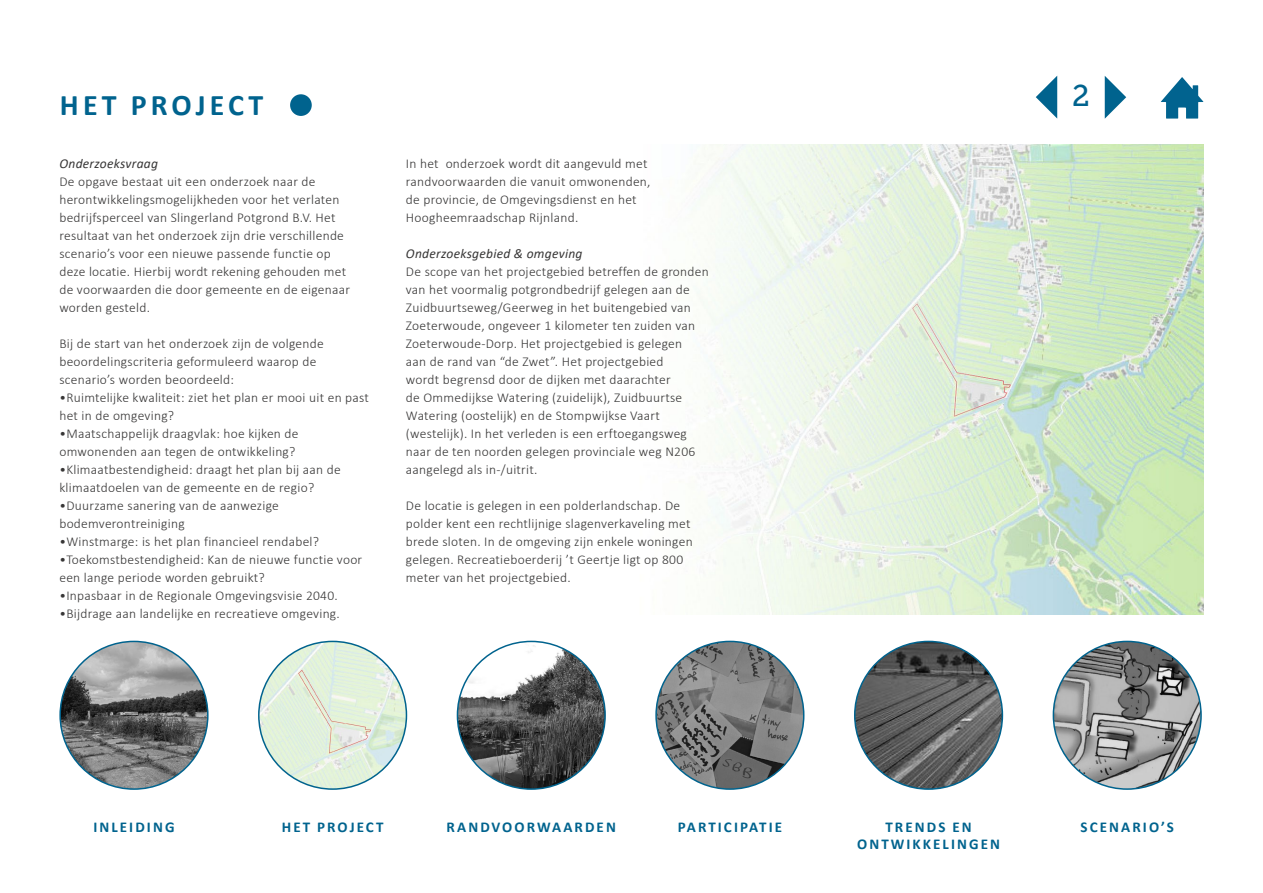
<style>
.page{position:relative;width:1263px;height:893px;background:#fff}
.page>*{position:absolute;margin:0;border:0;box-sizing:border-box;transform-origin:0 0}
.t1{font:700 30px "Calibri";letter-spacing:.14em;color:#00638e}
.t2{font:30px "Museo Slab 500";color:#00638e}
.t3{font:700 15px/16.5px "Calibri";letter-spacing:.14em;color:#00638e;text-align:center}
.t4{font:300 13.5px/18px "Calibri";letter-spacing:.02em;color:#373636}
.t5{font:italic 13.5px "Calibri";letter-spacing:.02em;color:#373636}
</style>
<div class="page">
<img style="left:697px;top:145px;width:506px;height:470px">
<img style="left:60px;top:641px;width:148px;height:148px;border-radius:74px">
<img style="left:259px;top:641px;width:147px;height:148px;border-radius:74px">
<img style="left:457px;top:641px;width:148px;height:148px;border-radius:74px">
<img style="left:656px;top:641px;width:148px;height:148px;border-radius:74px">
<img style="left:855px;top:641px;width:147px;height:148px;border-radius:74px">
<img style="left:1053px;top:641px;width:148px;height:148px;border-radius:74px">
<svg style="left:1161px;top:77px;width:42px;height:42px"></svg>
<svg style="left:1105px;top:76px;width:21px;height:43px"></svg>
<svg style="left:1036px;top:76px;width:21px;height:43px"></svg>
<div style="left:290px;top:94px;width:22px;height:22px;background:#00638e;border-radius:50%"></div>
<h1 class="t1" style="left:60px;top:83px;width:205px">HET PROJECT</h1>
<p class="t5" style="left:59px;top:154px;width:100px">Onderzoeksvraag</p>
<p class="t4" style="left:59px;top:173px;width:292px">De opgave bestaat uit een onderzoek naar de herontwikkelingsmogelijkheden voor het verlaten bedrijfsperceel van Slingerland Potgrond B.V. Het resultaat van het onderzoek zijn drie verschillende scenario’s voor een nieuwe passende functie op deze locatie. Hierbij wordt rekening gehouden met de voorwaarden die door gemeente en de eigenaar worden gesteld.</p>
<p class="t4" style="left:59px;top:335px;width:266px">Bij de start van het onderzoek zijn de volgende beoordelingscriteria geformuleerd waarop de scenario’s worden beoordeeld:</p>
<p class="t4" style="left:59px;top:389px;width:311px">•Ruimtelijke kwaliteit: ziet het plan er mooi uit en past het in de omgeving?</p>
<p class="t4" style="left:59px;top:424px;width:241px">•Maatschappelijk draagvlak: hoe kijken de omwonenden aan tegen de ontwikkeling?</p>
<p class="t4" style="left:59px;top:460px;width:283px">•Klimaatbestendigheid: draagt het plan bij aan de klimaatdoelen van de gemeente en de regio?</p>
<p class="t4" style="left:59px;top:496px;width:221px">•Duurzame sanering van de aanwezige bodemverontreiniging</p>
<p class="t4" style="left:59px;top:532px;width:261px">•Winstmarge: is het plan financieel rendabel?</p>
<p class="t4" style="left:59px;top:550px;width:304px">•Toekomstbestendigheid: Kan de nieuwe functie voor een lange periode worden gebruikt?</p>
<p class="t4" style="left:59px;top:586px;width:280px">•Inpasbaar in de Regionale Omgevingsvisie 2040.</p>
<p class="t4" style="left:59px;top:604px;width:282px">•Bijdrage aan landelijke en recreatieve omgeving.</p>
<p class="t4" style="left:406px;top:154px;width:246px">In het onderzoek wordt dit aangevuld met randvoorwaarden die vanuit omwonenden, de provincie, de Omgevingsdienst en het Hoogheemraadschap Rijnland.</p>
<p class="t5" style="left:406px;top:244px;width:178px">Onderzoeksgebied &amp; omgeving</p>
<p class="t4" style="left:406px;top:262px;width:304px">De scope van het projectgebied betreffen de gronden van het voormalig potgrondbedrijf gelegen aan de Zuidbuurtseweg/Geerweg in het buitengebied van Zoeterwoude, ongeveer 1 kilometer ten zuiden van Zoeterwoude-Dorp. Het projectgebied is gelegen<br>aan de rand van “de Zwet”. Het projectgebied<br>wordt begrensd door de dijken met daarachter<br>de Ommedijkse Watering (zuidelijk), Zuidbuurtse Watering (oostelijk) en de Stompwijkse Vaart (westelijk). In het verleden is een erftoegangsweg naar de ten noorden gelegen provinciale weg N206 aangelegd als in-/uitrit.</p>
<p class="t4" style="left:406px;top:496px;width:288px">De locatie is gelegen in een polderlandschap. De polder kent een rechtlijnige slagenverkaveling met brede sloten. In de omgeving zijn enkele woningen gelegen. Recreatieboerderij ’t Geertje ligt op 800 meter van het projectgebied.</p>
<h1 class="t2" style="left:1072px;top:79px;width:19px">2</h1>
<p class="t3" style="left:93px;top:819px;width:83px">INLEIDING</p>
<p class="t3" style="left:282px;top:819px;width:103px">HET PROJECT</p>
<p class="t3" style="left:447px;top:819px;width:171px">RANDVOORWAARDEN</p>
<p class="t3" style="left:678px;top:819px;width:106px">PARTICIPATIE</p>
<p class="t3" style="left:857px;top:819px;width:144px">TRENDS EN<br>ONTWIKKELINGEN</p>
<p class="t3" style="left:1081px;top:819px;width:95px">SCENARIO’S</p>
</div>
